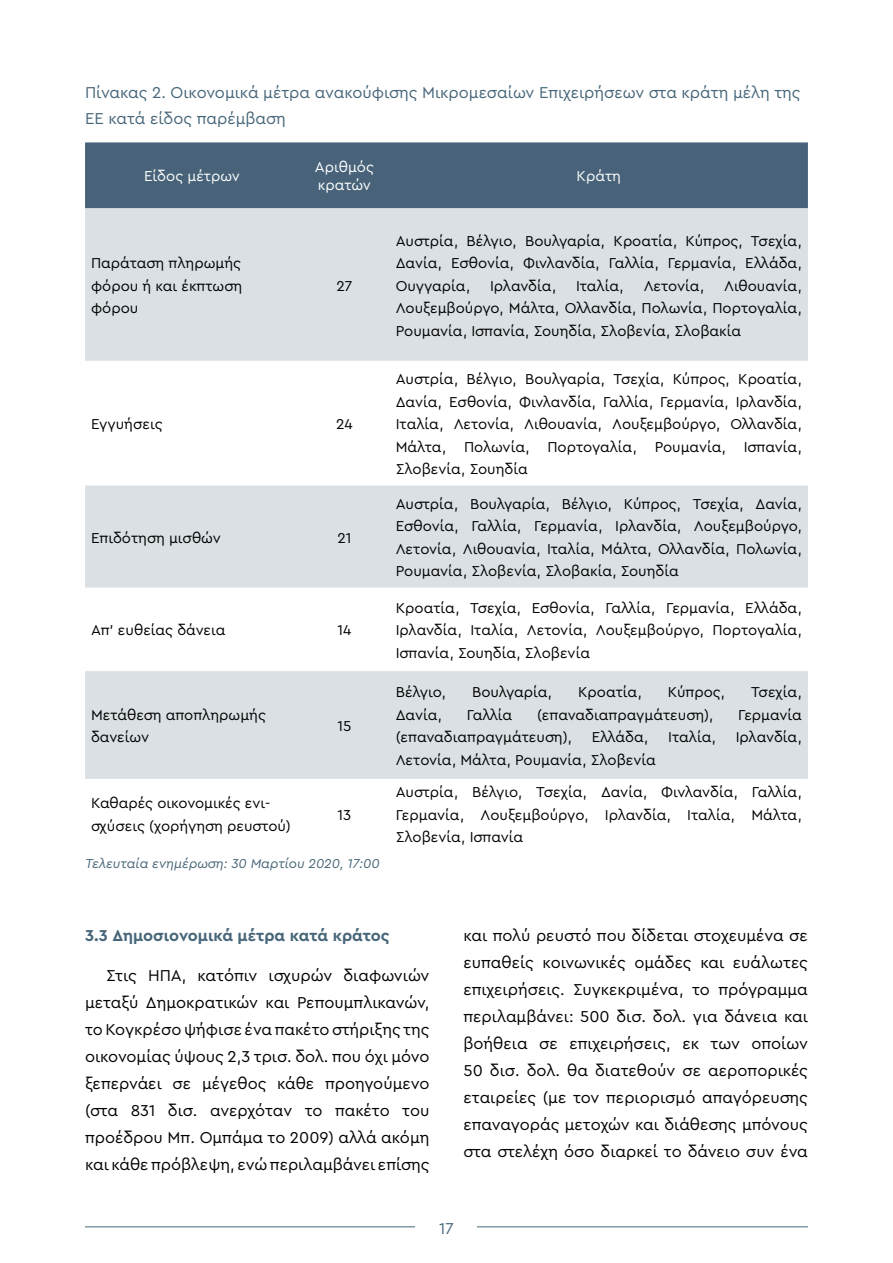
<style>
.page{position:relative;width:893px;height:1263px;background:#fff}
.page>*{position:absolute;margin:0;border:0;box-sizing:border-box;transform-origin:0 0}
.t1{font:16.5px/27px "Cera Pro";color:#000;text-align:justify}
.t2{font:16.5px/25.5px "Cera Pro";color:#476679}
.t3{font:700 16.5px "Cera Pro";color:#476679}
.t4{font:15px/22.5px "Cera Pro";color:#000;text-align:justify}
.t5{font:15px/18px "Cera Pro";color:#fff}
.t6{font:italic 13.5px "Cera Pro";color:#476679}
</style>
<div class="page">
<hr style="left:85px;top:1226px;width:723px;height:1px;background:#476679">
<div style="left:416px;top:1203px;width:61px;height:49px;background:#fff"></div>
<div style="left:85px;top:142px;width:723px;height:66px;background:#486379"></div>
<svg style="left:85px;top:208px;width:723px;height:571px;fill:#dae0e4"></svg>
<p class="t2" style="left:85px;top:79px;width:717px">Πίνακας 2. Οικονομικά μέτρα ανακούφισης Μικρομεσαίων Επιχειρήσεων στα κράτη μέλη της<br>ΕΕ κατά είδος παρέμβαση</p>
<p class="t5" style="left:144px;top:167px;width:97px">Είδος μέτρων</p>
<p class="t5" style="left:315px;top:158px;width:60px">Αριθμός κρατών</p>
<p class="t5" style="left:577px;top:167px;width:46px">Κράτη</p>
<p class="t4" style="left:91px;top:251px;width:153px">Παράταση πληρωμής φόρου ή και έκπτωση φόρου</p>
<p class="t4" style="left:336px;top:274px;width:17px">27</p>
<p class="t4" style="left:91px;top:412px;width:73px">Εγγυήσεις</p>
<p class="t4" style="left:336px;top:412px;width:18px">24</p>
<p class="t4" style="left:91px;top:526px;width:131px">Επιδότηση μισθών</p>
<p class="t4" style="left:337px;top:526px;width:16px">21</p>
<p class="t4" style="left:91px;top:618px;width:136px">Απ' ευθείας δάνεια</p>
<p class="t4" style="left:337px;top:618px;width:15px">14</p>
<p class="t4" style="left:91px;top:703px;width:176px">Μετάθεση αποπληρωμής δανείων</p>
<p class="t4" style="left:91px;top:791px;width:201px">Καθαρές οικονομικές ενι&shy;σχύσεις (χορήγηση ρευστού)</p>
<p class="t4" style="left:337px;top:714px;width:16px">15</p>
<p class="t4" style="left:338px;top:803px;width:15px">13</p>
<p class="t6" style="left:85px;top:854px;width:296px">Τελευταία ενημέρωση: 30 Μαρτίου 2020, 17:00</p>
<p class="t4" style="left:396px;top:229px;width:408px">Αυστρία, Βέλγιο, Βουλγαρία, Κροατία, Κύπρος, Τσεχία, Δανία, Εσθονία, Φινλανδία, Γαλλία, Γερμανία, Ελλάδα, Ουγγαρία,</p>
<p class="t4" style="left:396px;top:274px;width:408px;text-indent:328px">Λιθουανία, Λουξεμβούργο, Μάλτα, Ολλανδία, Πολωνία, Πορτογαλία, Ρουμανία, Ισπανία, Σουηδία, Σλοβενία, Σλοβακία</p>
<p class="t4" style="left:490px;top:274px;width:68px">Ιρλανδία,</p>
<p class="t4" style="left:576px;top:274px;width:49px">Ιταλία,</p>
<p class="t4" style="left:644px;top:274px;width:62px">Λετονία,</p>
<p class="t4" style="left:396px;top:367px;width:408px">Αυστρία, Βέλγιο, Βουλγαρία, Τσεχία, Κύπρος, Κροατία, Δανία, Εσθονία, Φινλανδία, Γαλλία, Γερμανία, Ιρλανδία, Ιταλία, Λετονία, Λιθουανία, Λουξεμβούργο, Ολλανδία, Μάλτα, Πολωνία, Πορτογαλία, Ρουμανία, Ισπανία, Σλοβενία, Σουηδία</p>
<p class="t4" style="left:396px;top:492px;width:408px">Αυστρία, Βουλγαρία, Βέλγιο, Κύπρος, Τσεχία, Δανία, Εσθονία, Γαλλία, Γερμανία, Ιρλανδία, Λουξεμβούργο, Λετονία, Λιθουανία, Ιταλία, Μάλτα, Ολλανδία, Πολωνία, Ρουμανία, Σλοβενία, Σλοβακία, Σουηδία</p>
<p class="t4" style="left:396px;top:596px;width:408px">Κροατία, Τσεχία, Εσθονία, Γαλλία, Γερμανία, Ελλάδα, Ιρλανδία, Ιταλία, Λετονία, Λουξεμβούργο, Πορτογαλία, Ισπανία, Σουηδία, Σλοβενία</p>
<p class="t4" style="left:396px;top:680px;width:52px">Βέλγιο,</p>
<p class="t4" style="left:472px;top:680px;width:81px">Βουλγαρία,</p>
<p class="t4" style="left:578px;top:680px;width:65px">Κροατία,</p>
<p class="t4" style="left:668px;top:680px;width:58px">Κύπρος,</p>
<p class="t4" style="left:751px;top:680px;width:52px">Τσεχία,</p>
<p class="t4" style="left:396px;top:703px;width:48px">Δανία,</p>
<p class="t4" style="left:467px;top:703px;width:47px">Γαλλία</p>
<p class="t4" style="left:537px;top:703px;width:178px">(επαναδιαπραγμάτευση),</p>
<p class="t4" style="left:738px;top:703px;width:65px">Γερμανία</p>
<p class="t4" style="left:396px;top:725px;width:178px">(επαναδιαπραγμάτευση),</p>
<p class="t4" style="left:592px;top:725px;width:58px">Ελλάδα,</p>
<p class="t4" style="left:668px;top:725px;width:49px">Ιταλία,</p>
<p class="t4" style="left:736px;top:725px;width:68px">Ιρλανδία,</p>
<p class="t4" style="left:396px;top:748px;width:262px">Λετονία, Μάλτα, Ρουμανία, Σλοβενία</p>
<p class="t4" style="left:396px;top:780px;width:408px">Αυστρία, Βέλγιο, Τσεχία, Δανία, Φινλανδία, Γαλλία, Γερμανία, Λουξεμβούργο, Ιρλανδία, Ιταλία, Μάλτα, Σλοβενία, Ισπανία</p>
<p class="t3" style="left:85px;top:924px;width:306px">3.3 Δημοσιονομικά μέτρα κατά κράτος</p>
<p class="t1" style="left:85px;top:961px;width:346px;text-indent:21px">Στις ΗΠΑ, κατόπιν ισχυρών διαφωνιών μεταξύ Δημοκρατικών και Ρεπουμπλικανών, το Κογκρέσο ψήφισε ένα πακέτο στήριξης της οικονομίας ύψους 2,3 τρισ. δολ. που όχι μόνο ξεπερνάει σε μέγεθος κάθε προηγούμενο (στα 831 δισ. ανερχόταν το πακέτο του προέδρου Μπ. Ομπάμα το 2009) αλλά ακόμη και κάθε πρόβλεψη, ενώ περιλαμβάνει επίσης</p>
<p class="t1" style="left:463px;top:921px;width:346px">και πολύ ρευστό που δίδεται στοχευμένα σε ευπαθείς κοινωνικές ομάδες και ευάλωτες επιχειρήσεις. Συγκεκριμένα, το πρόγραμμα περιλαμβάνει: 500 δισ. δολ. για δάνεια και βοήθεια σε επιχειρήσεις, εκ των οποίων 50 δισ. δολ. θα διατεθούν σε αεροπορικές εταιρείες (με τον περιορισμό απαγόρευσης επαναγοράς μετοχών και διάθεσης μπόνους στα στελέχη όσο διαρκεί το δάνειο συν ένα</p>
<p class="t2" style="left:439px;top:1215px;width:16px">17</p>
</div>
